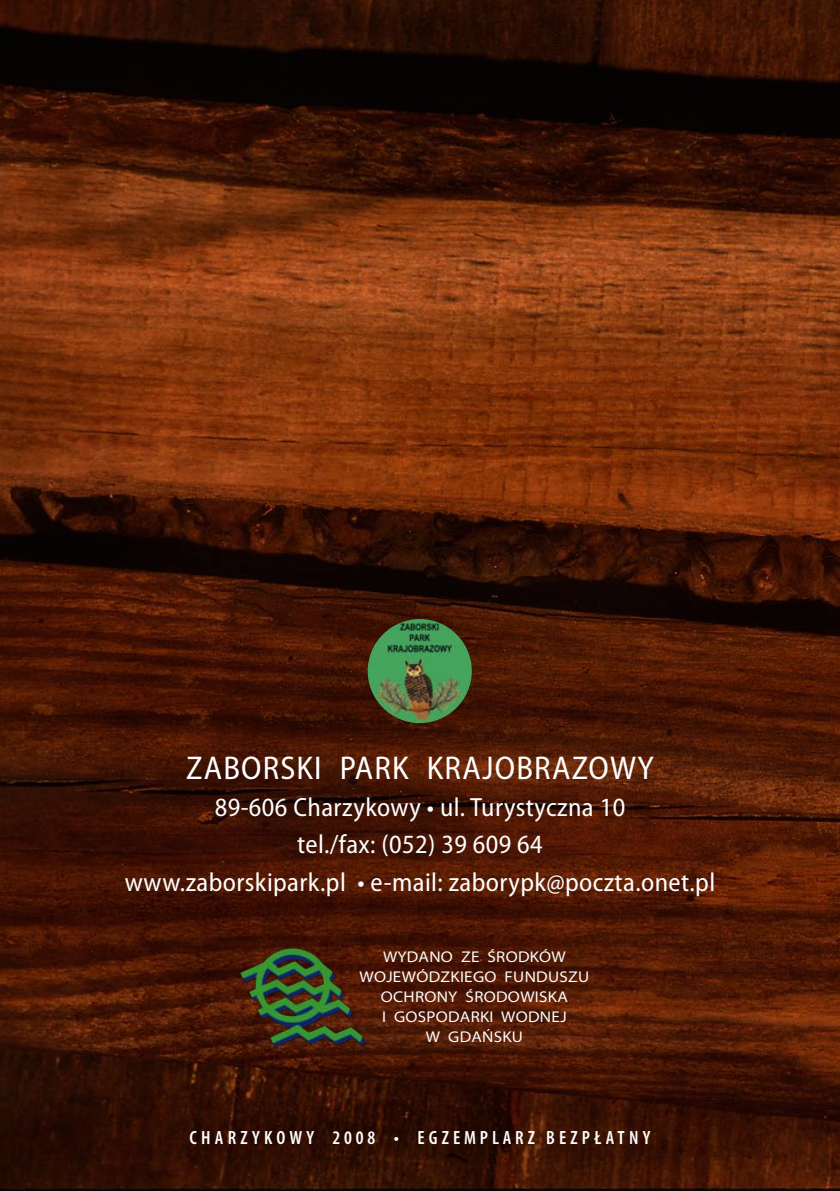
<style>
.page{position:relative;width:840px;height:1191px;background:#fff}
.page>*{position:absolute;margin:0;border:0;box-sizing:border-box;transform-origin:0 0}
.t1{font:semi-condensed 33px "Myriad Pro";letter-spacing:.035em;color:#fff}
.t2{font:semi-condensed 26.4px/37.4px "Myriad Pro";letter-spacing:.015em;color:#fff;text-align:center}
.t3{font:600 condensed 19.2px "Myriad Pro";letter-spacing:.22em;color:#fff}
.t4{font:semi-expanded 15.6px "Myriad Pro";letter-spacing:.02em;color:#fff}
</style>
<div class="page">
<img style="left:0;top:0;width:839px;height:1191px">
<img style="left:367px;top:619px;width:104px;height:104px;border-radius:52px">
<img style="left:238px;top:933px;width:130px;height:131px">
<p class="t1" style="left:186px;top:747px;width:183px">Zaborski Park</p>
<p class="t1" style="left:426px;top:747px;width:228px">Krajobrazowy</p>
<p class="t2" style="left:125px;top:788px;width:591px">89-606 Charzykowy • ul. Turystyczna 10<br>tel./fax: (052) 39 609 64<br>www.zaborskipark.pl • e-mail: zaborypk@poczta.onet.pl</p>
<p class="t4" style="left:383px;top:948px;width:184px">WYDANO ZE ŚRODKÓW</p>
<p class="t4" style="left:359px;top:968px;width:231px">WOJEWÓDZKIEGO FUNDUSZU</p>
<p class="t4" style="left:380px;top:988px;width:189px">OCHRONY Ś RODOWISKA</p>
<p class="t4" style="left:382px;top:1008px;width:186px">I GOSPODARKI WODNEJ</p>
<p class="t4" style="left:425px;top:1028px;width:12px">WG</p>
<p class="t4" style="left:459px;top:1028px;width:65px">DAŃSKU</p>
<p class="t3" style="left:189px;top:1126px;width:462px">CHARZYKOWY 2008 • EGZEMPLARZ BEZPŁATNY</p>
</div>
